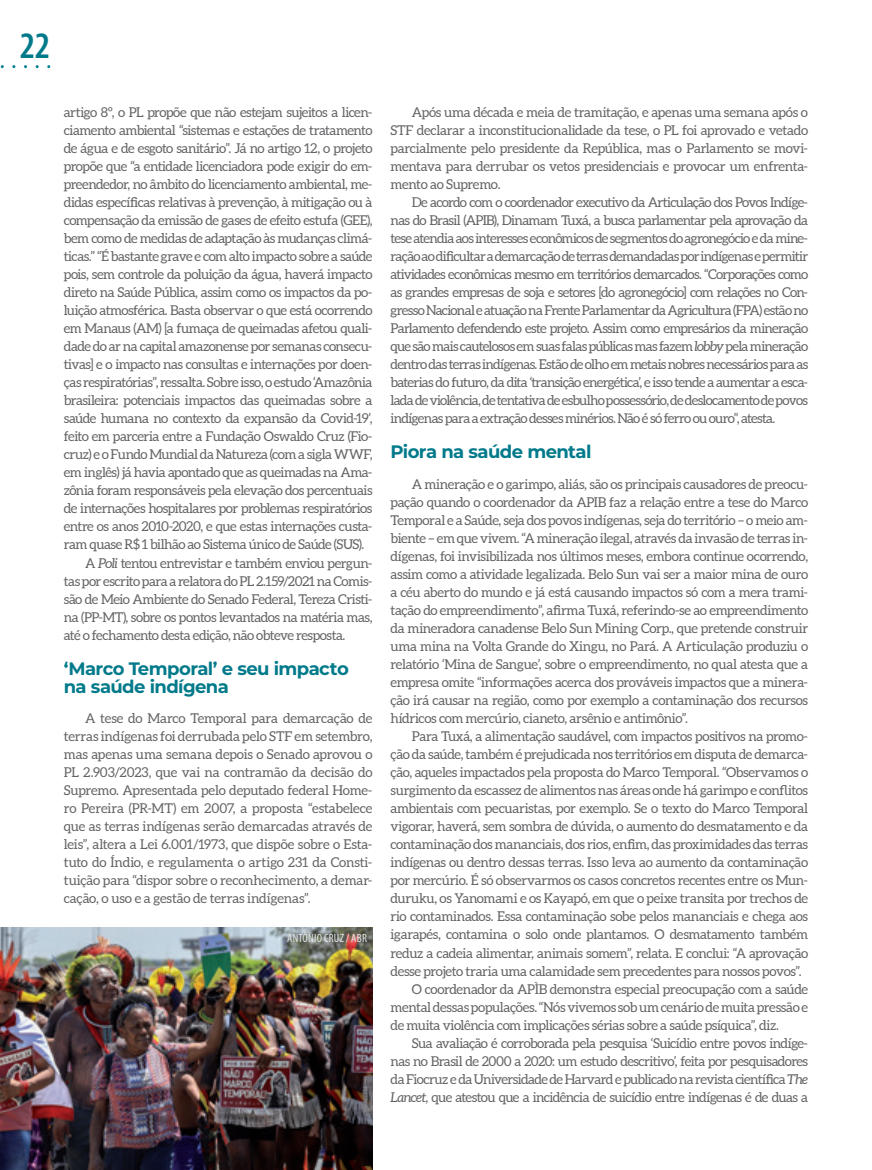
<style>
.page{position:relative;width:872px;height:1170px;background:#fff}
.page>*{position:absolute;margin:0;border:0;box-sizing:border-box;transform-origin:0 0}
.t1{font:600 condensed 37.5px "Myriad Pro";color:#007a8a}
.Entretítulo{font:700 18px/18px "Montserrat";letter-spacing:-.035em;color:#007a8a}
.miolo{font:13.5px/18px "Aleo";letter-spacing:-.03em;color:#636366;text-align:justify}
.Crédito_Foto{font:condensed 12px "Myriad Pro";letter-spacing:.02em;color:#e6e7e9}
.s1{font-family:"Lido STFCE";font-weight:400;font-stretch:normal;font-size:30px;color:#fff}
.s2{font-style:italic}
</style>
<div class="page">
<img style="left:0;top:927px;width:372px;height:242px">
<p class="t1" style="left:20px;top:25px;width:33px">22<span class="s1">22</span></p>
<p class="miolo" style="left:64px;top:104px;width:310px">artigo 8º, o PL propõe que não estejam sujeitos a licen&shy;ciamento ambiental “sistemas e estações de tratamento de água e de esgoto sanitário”. Já no artigo 12, o projeto propõe que “a entidade licenciadora pode exigir do em&shy;preendedor, no âmbito do licenciamento ambiental, me&shy;didas específicas relativas à prevenção, à mitigação ou à compensação da emissão de gases de efeito estufa (GEE), bem como de medidas de adaptação às mudanças climá&shy;ticas.” “É bastante grave e com alto impacto sobre a saúde pois, sem controle da poluição da água, haverá impacto direto na Saúde Pública, assim como os impactos da po&shy;luição atmosférica. Basta observar o que está ocorrendo em Manaus (AM) [a fumaça de queimadas afetou quali&shy;dade do ar na capital amazonense por semanas consecu&shy;tivas] e o impacto nas consultas e internações por doen&shy;ças respiratórias”, ressalta. Sobre isso, o estudo ‘Amazônia brasileira: potenciais impactos das queimadas sobre a saúde humana no contexto da expansão da Covid-19’, feito em parceria entre a Fundação Oswaldo Cruz (Fio&shy;cruz) e o Fundo Mundial da Natureza (com a sigla WWF, em inglês) já havia apontado que as queimadas na Ama&shy;zônia foram responsáveis pela elevação dos percentuais de internações hospitalares por problemas respiratórios entre os anos 2010-2020, e que estas internações custa&shy;ram quase R$ 1 bilhão ao Sistema único de Saúde (SUS).</p>
<p class="miolo" style="left:64px;top:554px;width:310px;text-indent:21px">A <span class="s2">Poli</span> tentou entrevistar e também enviou pergun&shy;tas por escrito para a relatora do PL 2.159/2021 na Comis&shy;são de Meio Ambiente do Senado Federal, Tereza Cristi&shy;na (PP-MT), sobre os pontos levantados na matéria mas, até o fechamento desta edição, não obteve resposta.</p>
<p class="Entretítulo" style="left:64px;top:658px;width:286px">‘Marco Temporal’ e seu impacto na saúde indígena</p>
<p class="miolo" style="left:64px;top:710px;width:310px;text-indent:21px">A tese do Marco Temporal para demarcação de terras indígenas foi derrubada pelo STF em setembro, mas apenas uma semana depois o Senado aprovou o PL 2.903/2023, que vai na contramão da decisão do Supremo. Apresentada pelo deputado federal Home&shy;ro Pereira (PR-MT) em 2007, a proposta “estabelece que as terras indígenas serão demarcadas através de leis”, altera a Lei 6.001/1973, que dispõe sobre o Esta&shy;tuto do Índio, e regulamenta o artigo 231 da Consti&shy;tuição para “dispor sobre o reconhecimento, a demar&shy;cação, o uso e a gestão de terras indígenas”.</p>
<p class="Crédito_Foto" style="left:287px;top:930px;width:81px">ANTÔNIO CRUZ / ABR</p>
<p class="miolo" style="left:390px;top:104px;width:419px;text-indent:21px">Após uma década e meia de tramitação, e apenas uma semana após o STF declarar a inconstitucionalidade da tese, o PL foi aprovado e vetado parcialmente pelo presidente da República, mas o Parlamento se movi&shy;mentava para derrubar os vetos presidenciais e provocar um enfrenta&shy;mento ao Supremo.</p>
<p class="miolo" style="left:390px;top:194px;width:419px;text-indent:21px">De acordo com o coordenador executivo da Articulação dos Povos Indíge&shy;nas do Brasil (APIB), Dinamam Tuxá, a busca parlamentar pela aprovação da tese atendia aos interesses econômicos de segmentos do agronegócio e da mine&shy;ração ao dificultar a demarcação de terras demandadas por indígenas e permitir atividades econômicas mesmo em territórios demarcados. “Corporações como as grandes empresas de soja e setores [do agronegócio] com relações no Con&shy;gresso Nacional e atuação na Frente Parlamentar da Agricultura (FPA) estão no Parlamento defendendo este projeto. Assim como empresários da mineração que são mais cautelosos em suas falas públicas mas fazem <span class="s2">lobby</span> pela mineração dentro das terras indígenas. Estão de olho em metais nobres necessários para as baterias do futuro, da dita ‘transição energética’, e isso tende a aumentar a esca&shy;lada de violência, de tentativa de esbulho possessório, de deslocamento de povos indígenas para a extração desses minérios. Não é só ferro ou ouro”, atesta.</p>
<p class="Entretítulo" style="left:390px;top:442px;width:202px">Piora na saúde mental</p>
<p class="miolo" style="left:390px;top:476px;width:419px;text-indent:21px">A mineração e o garimpo, aliás, são os principais causadores de preocu&shy;pação quando o coordenador da APIB faz a relação entre a tese do Marco Temporal e a Saúde, seja dos povos indígenas, seja do território – o meio am&shy;biente – em que vivem. “A mineração ilegal, através da invasão de terras in&shy;dígenas, foi invisibilizada nos últimos meses, embora continue ocorrendo, assim como a atividade legalizada. Belo Sun vai ser a maior mina de ouro a céu aberto do mundo e já está causando impactos só com a mera trami&shy;tação do empreendimento”, afirma Tuxá, referindo-se ao empreendimento da mineradora canadense Belo Sun Mining Corp., que pretende construir uma mina na Volta Grande do Xingu, no Pará. A Articulação produziu o relatório ‘Mina de Sangue’, sobre o empreendimento, no qual atesta que a empresa omite “informações acerca dos prováveis impactos que a minera&shy;ção irá causar na região, como por exemplo a contaminação dos recursos hídricos com mercúrio, cianeto, arsênio e antimônio”.</p>
<p class="miolo" style="left:390px;top:728px;width:419px;text-indent:21px">Para Tuxá, a alimentação saudável, com impactos positivos na promo&shy;ção da saúde, também é prejudicada nos territórios em disputa de demarca&shy;ção, aqueles impactados pela proposta do Marco Temporal. “Observamos o surgimento da escassez de alimentos nas áreas onde há garimpo e conflitos ambientais com pecuaristas, por exemplo. Se o texto do Marco Temporal vigorar, haverá, sem sombra de dúvida, o aumento do desmatamento e da contaminação dos mananciais, dos rios, enfim, das proximidades das terras indígenas ou dentro dessas terras. Isso leva ao aumento da contaminação por mercúrio. É só observarmos os casos concretos recentes entre os Mun&shy;duruku, os Yanomami e os Kayapó, em que o peixe transita por trechos de rio contaminados. Essa contaminação sobe pelos mananciais e chega aos igarapés, contamina o solo onde plantamos. O desmatamento também reduz a cadeia alimentar, animais somem”, relata. E conclui: “A aprovação desse projeto traria uma calamidade sem precedentes para nossos povos”.</p>
<p class="miolo" style="left:390px;top:980px;width:419px;text-indent:21px">O coordenador da APÌB demonstra especial preocupação com a saúde mental dessas populações. “Nós vivemos sob um cenário de muita pressão e de muita violência com implicações sérias sobre a saúde psíquica”, diz.</p>
<p class="miolo" style="left:390px;top:1034px;width:419px;text-indent:21px">Sua avaliação é corroborada pela pesquisa ‘Suicídio entre povos indíge&shy;nas no Brasil de 2000 a 2020: um estudo descritivo’, feita por pesquisadores da Fiocruz e da Universidade de Harvard e publicado na revista científica <span class="s2">The Lancet</span>, que atestou que a incidência de suicídio entre indígenas é de duas a</p>
</div>
